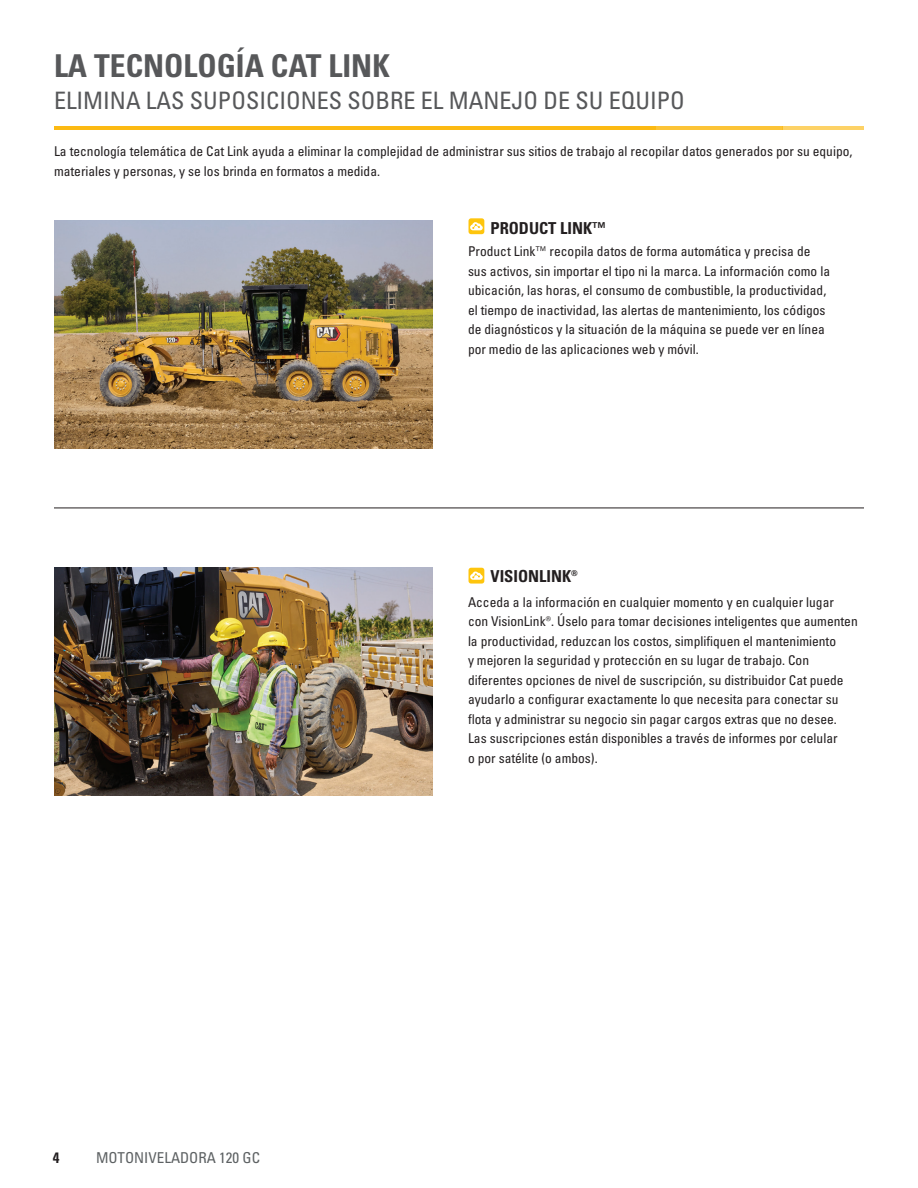
<style>
.page{position:relative;width:918px;height:1188px;background:#fff}
.page>*{position:absolute;margin:0;border:0;box-sizing:border-box;transform-origin:0 0}
.t1{font:31.5px "Univers LTCYR 67 Bold Cond";color:#57585a}
.t2{font:condensed 24px "Univers LTCYR 57";color:#57585a}
.t3{font:16.5px "Univers LTCYR 67 Bold Cond";color:#231f20}
.t4{font:condensed 15px "Univers LTCYR 57";color:#5d6163}
.t5{font:15px "Univers LTCYR 67 Bold Cond";color:#231f20}
.t6{font:condensed 13.5px/19.5px "Univers LTCYR 57";color:#231f20}
</style>
<div class="page">
<img style="left:54px;top:220px;width:379px;height:228px">
<img style="left:54px;top:568px;width:379px;height:227px">
<hr style="left:54px;top:127px;width:601px;height:3px;background:#fcba13">
<hr style="left:654px;top:127px;width:128px;height:3px;background:#fcba13">
<hr style="left:782px;top:127px;width:82px;height:3px;background:#fcba13">
<hr style="left:54px;top:508px;width:810px;height:1px;background:#231f20">
<svg style="left:469px;top:218px;width:15px;height:16px"></svg>
<svg style="left:469px;top:568px;width:15px;height:16px"></svg>
<h1 class="t1" style="left:54px;top:46px;width:337px">LA TECNOLOGÍA CAT LINK</h1>
<h2 class="t2" style="left:54px;top:85px;width:632px">ELIMINA LAS SUPOSICIONES SOBRE EL MANEJO DE SU EQUIPO</h2>
<p class="t6" style="left:54px;top:141px;width:800px">La tecnología telemática de Cat Link ayuda a eliminar la complejidad de administrar sus sitios de trabajo al recopilar datos generados por su equipo, materiales y personas, y se los brinda en formatos a medida.</p>
<p class="t3" style="left:490px;top:218px;width:117px">PRODUCT LINK™</p>
<p class="t6" style="left:468px;top:242px;width:364px">Product Link™ recopila datos de forma automática y precisa de sus activos, sin importar el tipo ni la marca. La información como la ubicación, las horas, el consumo de combustible, la productividad, el tiempo de inactividad, las alertas de mantenimiento, los códigos de diagnósticos y la situación de la máquina se puede ver en línea por medio de las aplicaciones web y móvil.</p>
<p class="t5" style="left:53px;top:1148px;width:8px">4</p>
<p class="t4" style="left:96px;top:1148px;width:166px">MOTONIVELADORA 120 GC</p>
<p class="t3" style="left:490px;top:566px;width:89px">VISIONLINK®</p>
<p class="t6" style="left:468px;top:592px;width:391px">Acceda a la información en cualquier momento y en cualquier lugar<br>con VisionLink®. Úselo para tomar decisiones inteligentes que aumenten la productividad, reduzcan los costos, simplifiquen el mantenimiento<br>y mejoren la seguridad y protección en su lugar de trabajo. Con diferentes opciones de nivel de suscripción, su distribuidor Cat puede ayudarlo a configurar exactamente lo que necesita para conectar su flota y administrar su negocio sin pagar cargos extras que no desee.<br>Las suscripciones están disponibles a través de informes por celular<br>o por satélite (o ambos).</p>
</div>
